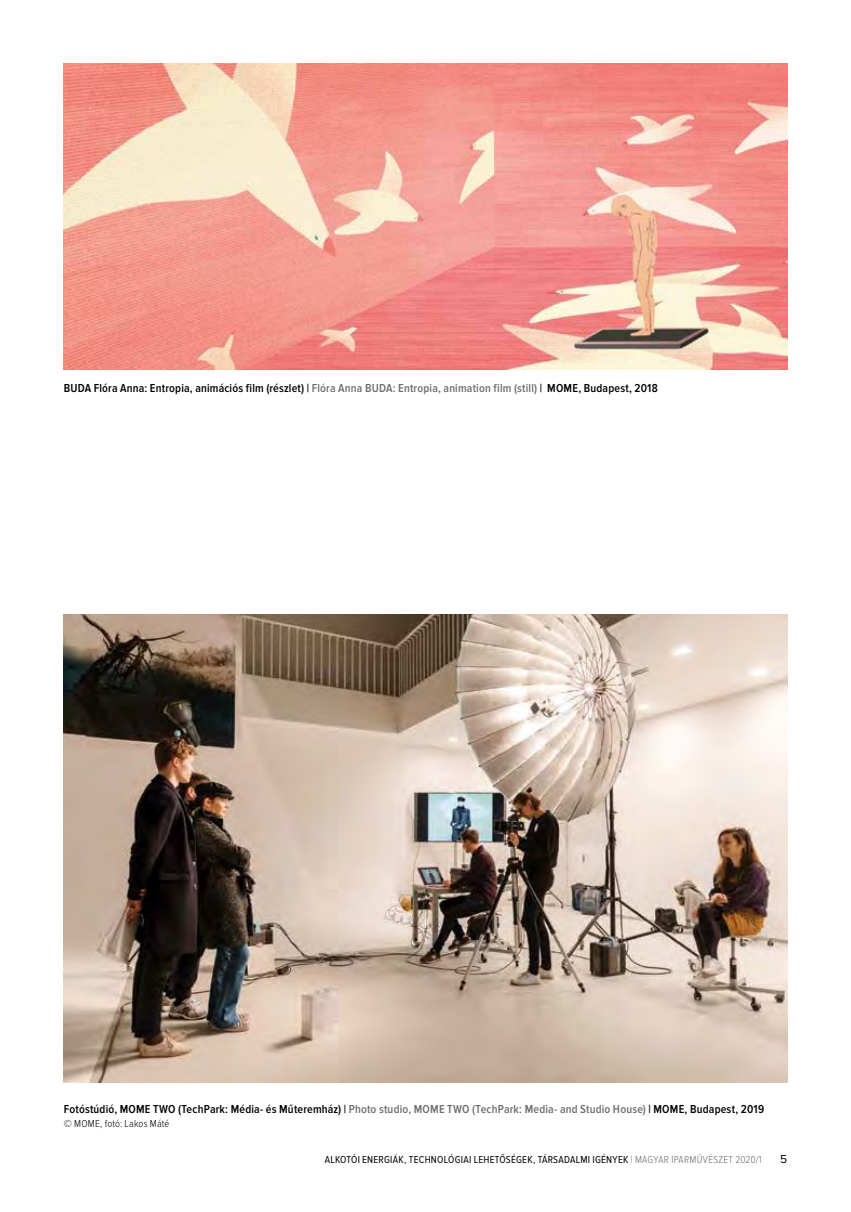
<style>
.page{position:relative;width:851px;height:1212px;background:#fff}
.page>*{position:absolute;margin:0;border:0;box-sizing:border-box;transform-origin:0 0}
.t1{font:600 12px "Proxima Nova Cond";letter-spacing:.015em;color:#000}
.t2{font:12px "Proxima Nova";color:#000}
.t3{font:10.5px "Proxima Nova Cond";letter-spacing:.02em;color:#000}
.t4{font:300 10.5px "Proxima Nova Cond";letter-spacing:.02em;color:#000}
.s1{color:#6d6e71}
.s2{font-weight:300;color:#6d6e71}
</style>
<div class="page">
<img style="left:64px;top:64px;width:723px;height:306px">
<img style="left:64px;top:614px;width:723px;height:468px">
<p class="t1" style="left:64px;top:382px;width:595px">BUDA Flóra Anna: Entropia, animációs film (részlet) | <span class="s1">Flóra Anna BUDA: Entropia, animation film (still)</span> | MOME, Budapest, 2018</p>
<p class="t1" style="left:64px;top:1103px;width:701px">Fotóstúdió, MOME TWO (TechPark: Média- és Műteremház) | <span class="s1">Photo studio, MOME TWO (TechPark: Media- and Studio House)</span> | MOME, Budapest, 2019</p>
<p class="t4" style="left:64px;top:1117px;width:107px">© MOME, fotó: Lakos Máté</p>
<p class="t3" style="left:324px;top:1153px;width:438px">ALKOTÓI ENERGIÁK, TECHNOLÓGIAI LEHETŐSÉGEK, TÁRSADALMI IGÉNYEK <span class="s2">| MAGYAR IPARMŰVÉSZET 2020/1</span></p>
<p class="t2" style="left:780px;top:1152px;width:9px">5</p>
</div>
